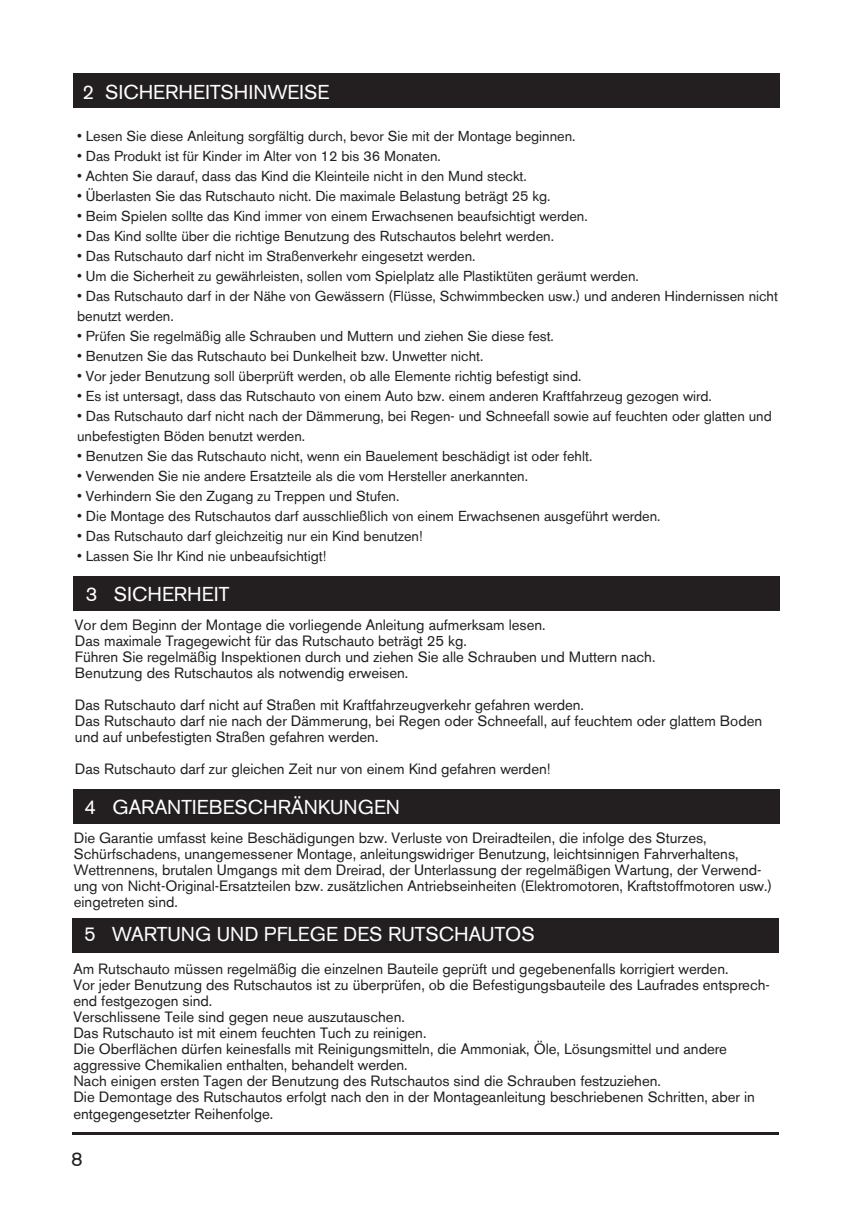
<style>
.page{position:relative;width:862px;height:1214px;background:#fff}
.page>*{position:absolute;margin:0;border:0;box-sizing:border-box;transform-origin:0 0}
.t1{font:20px "Volvo Sans";color:#fff}
.t2{font:20px "Volvo Sans";color:#231f20}
.t3{font:14.8px/16px "Volvo Sans";color:#231f20}
.t4{font:14.4px/20px "Volvo Sans";color:#231f20}
</style>
<div class="page">
<div style="left:73px;top:74px;width:706px;height:34px;background:#231f20"></div>
<div style="left:72px;top:918px;width:706px;height:34px;background:#231f20"></div>
<hr style="left:72px;top:1131px;width:706px;height:3px;background:#231f20">
<div style="left:74px;top:576px;width:706px;height:34px;background:#231f20"></div>
<div style="left:73px;top:789px;width:706px;height:34px;background:#231f20"></div>
<h1 class="t1" style="left:83px;top:80px;width:248px">2 SICHERHEITSHINWEISE</h1>
<p class="t4" style="left:77px;top:127px;width:500px">ï Lesen Sie diese Anleitung sorgfältig durch, bevor Sie mit der Montage beginnen.</p>
<p class="t4" style="left:77px;top:146px;width:365px">• Das Produkt ist für Kinder im Alter von 12 bis 36 Monaten.</p>
<p class="t4" style="left:77px;top:166px;width:451px">• Achten Sie darauf, dass das Kind die Kleinteile nicht in den Mund steckt.</p>
<p class="t4" style="left:77px;top:186px;width:475px">• Überlasten Sie das Rutschauto nicht. Die maximale Belastung beträgt 25 kg.</p>
<p class="t4" style="left:77px;top:206px;width:512px">• Beim Spielen sollte das Kind immer von einem Erwachsenen beaufsichtigt werden.</p>
<p class="t4" style="left:77px;top:226px;width:478px">• Das Kind sollte über die richtige Benutzung des Rutschautos belehrt werden.</p>
<p class="t4" style="left:77px;top:246px;width:400px">• Das Rutschauto darf nicht im Straßenverkehr eingesetzt werden.</p>
<p class="t4" style="left:77px;top:266px;width:563px">• Um die Sicherheit zu gewährleisten, sollen vom Spielplatz alle Plastiktüten geräumt werden.</p>
<p class="t4" style="left:77px;top:286px;width:702px">• Das Rutschauto darf in der Nähe von Gewässern (Flüsse, Schwimmbecken usw.) und anderen Hindernissen nicht benutzt werden.<br>ï Prüfen Sie regelmäßig alle Schrauben und Muttern und ziehen Sie diese fest.</p>
<p class="t4" style="left:77px;top:346px;width:408px">• Benutzen Sie das Rutschauto bei Dunkelheit bzw. Unwetter nicht.</p>
<p class="t4" style="left:77px;top:366px;width:506px">• Vor jeder Benutzung soll überprüft werden, ob alle Elemente richtig befestigt sind.</p>
<p class="t4" style="left:77px;top:386px;width:696px">• Es ist untersagt, dass das Rutschauto von einem Auto bzw. einem anderen Kraftfahrzeug gezogen wird.<br>ï Das Rutschauto darf nicht nach der Dämmerung, bei Regen- und Schneefall sowie auf feuchten oder glatten und unbefestigten Böden benutzt werden.</p>
<p class="t4" style="left:77px;top:446px;width:517px">• Benutzen Sie das Rutschauto nicht, wenn ein Bauelement beschädigt ist oder fehlt.</p>
<p class="t4" style="left:77px;top:466px;width:452px">• Verwenden Sie nie andere Ersatzteile als die vom Hersteller anerkannten.</p>
<p class="t4" style="left:77px;top:486px;width:324px">• Verhindern Sie den Zugang zu Treppen und Stufen.</p>
<p class="t4" style="left:77px;top:506px;width:585px">• Die Montage des Rutschautos darf ausschließlich von einem Erwachsenen ausgeführt werden. ï Das Rutschauto darf gleichzeitig nur ein Kind benutzen!</p>
<p class="t4" style="left:77px;top:546px;width:251px">• Lassen Sie Ihr Kind nie unbeaufsichtigt!</p>
<h1 class="t1" style="left:86px;top:581px;width:145px">3 SICHERHEIT</h1>
<p class="t3" style="left:75px;top:617px;width:582px">Vor dem Beginn der Montage die vorliegende Anleitung aufmerksam lesen.<br>Das maximale Tragegewicht für das Rutschauto beträgt 25 kg.<br>Führen Sie regelmäßig Inspektionen durch und ziehen Sie alle Schrauben und Muttern nach.<br>Benutzung des Rutschautos als notwendig erweisen.</p>
<p class="t3" style="left:75px;top:697px;width:689px">Das Rutschauto darf nicht auf Straßen mit Kraftfahrzeugverkehr gefahren werden.<br>Das Rutschauto darf nie nach der Dämmerung, bei Regen oder Schneefall, auf feuchtem oder glattem Boden und auf unbefestigten Straßen gefahren werden.</p>
<p class="t3" style="left:75px;top:761px;width:477px">Das Rutschauto darf zur gleichen Zeit nur von einem Kind gefahren werden!</p>
<h1 class="t1" style="left:85px;top:794px;width:317px">4 GARANTIEBESCHRÄNKUNGEN</h1>
<p class="t3" style="left:74px;top:829px;width:700px">Die Garantie umfasst keine Beschädigungen bzw. Verluste von Dreiradteilen, die infolge des Sturzes, Schürfschadens, unangemessener Montage, anleitungswidriger Benutzung, leichtsinnigen Fahrverhaltens, Wettrennens, brutalen Umgangs mit dem Dreirad, der Unterlassung der regelmäßigen Wartung, der Verwend&shy;ung von Nicht-Original-Ersatzteilen bzw. zusätzlichen Antriebseinheiten (Elektromotoren, Kraftstoffmotoren usw.) eingetreten sind.</p>
<h1 class="t1" style="left:84px;top:921px;width:452px">5 WARTUNG UND PFLEGE DES RUTSCHAUTOS</h1>
<p class="t3" style="left:73px;top:961px;width:698px">Am Rutschauto müssen regelmäßig die einzelnen Bauteile geprüft und gegebenenfalls korrigiert werden.<br>Vor jeder Benutzung des Rutschautos ist zu überprüfen, ob die Befestigungsbauteile des Laufrades entsprech&shy;end festgezogen sind.<br>Verschlissene Teile sind gegen neue auszutauschen.<br>Das Rutschauto ist mit einem feuchten Tuch zu reinigen.<br>Die Oberflächen dürfen keinesfalls mit Reinigungsmitteln, die Ammoniak, Öle, Lösungsmittel und andere aggressive Chemikalien enthalten, behandelt werden.<br>Nach einigen ersten Tagen der Benutzung des Rutschautos sind die Schrauben festzuziehen.<br>Die Demontage des Rutschautos erfolgt nach den in der Montageanleitung beschriebenen Schritten, aber in entgegengesetzter Reihenfolge.</p>
<h1 class="t2" style="left:71px;top:1145px;width:13px">8</h1>
</div>
